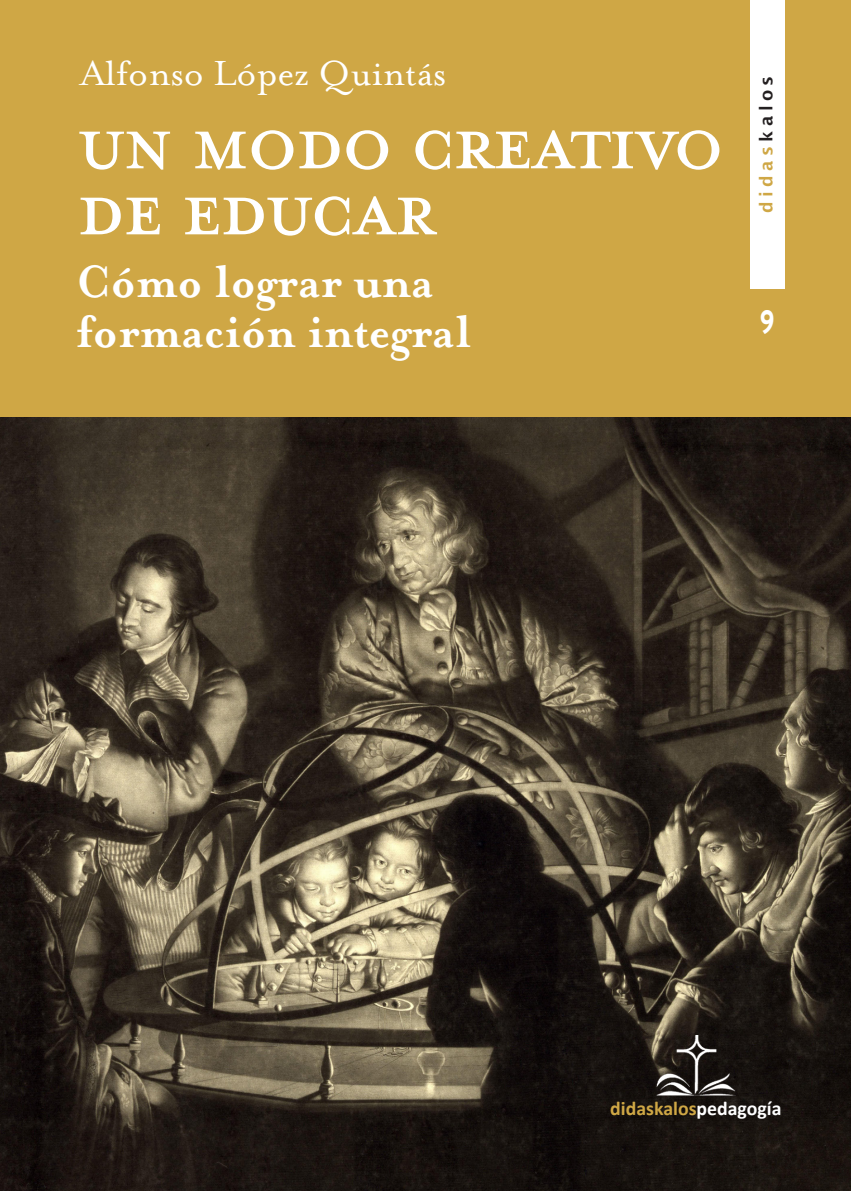
<style>
.page{position:relative;width:851px;height:1191px;background:#fff}
.page>*{position:absolute;margin:0;border:0;box-sizing:border-box;transform-origin:0 0}
.t1{font:110px "Mrs Eaves Petite Caps";letter-spacing:-.04em;color:#fff;scale:.95 1}
.t2{font:700 52px/50px "Mrs Eaves";color:#fff;scale:.96 1}
.t3{font:40px "Mrs Eaves Roman";color:#fff}
.t4{font:700 38px "Triplex";color:#fff;scale:.8 1}
.t5{font:700 19.8px "Calibri";color:#cfa745}
.t6{font:600 17.6px "Lucida Sans";letter-spacing:.25em;color:#cfa745}
.s1{color:#231f20}
.s2{color:#fff}
</style>
<div class="page">
<div style="left:1px;top:0;width:849px;height:1191px;background:#cfa745"></div>
<div style="left:749px;top:0;width:35px;height:289px;background:#fff"></div>
<img style="left:1px;top:417px;width:849px;height:774px">
<img style="left:656px;top:1035px;width:79px;height:62px">
<p class="t3" style="left:80px;top:51px;width:367px">Alfonso López Quintás</p>
<p class="t1" style="left:76px;top:78px;width:684px">un modo creativo</p>
<p class="t1" style="left:76px;top:144px;width:381px">de educar</p>
<p class="t2" style="left:76px;top:257px;width:413px">Cómo lograr una formación integral</p>
<p class="t6" style="left:756px;top:213px;width:139px;rotate:-90deg">didas<span class="s1">kalos</span></p>
<p class="t4" style="left:759px;top:294px;width:20px">9</p>
<p class="t5" style="left:610px;top:1094px;width:173px">didaskalos<span class="s2">pedagogía</span></p>
</div>
